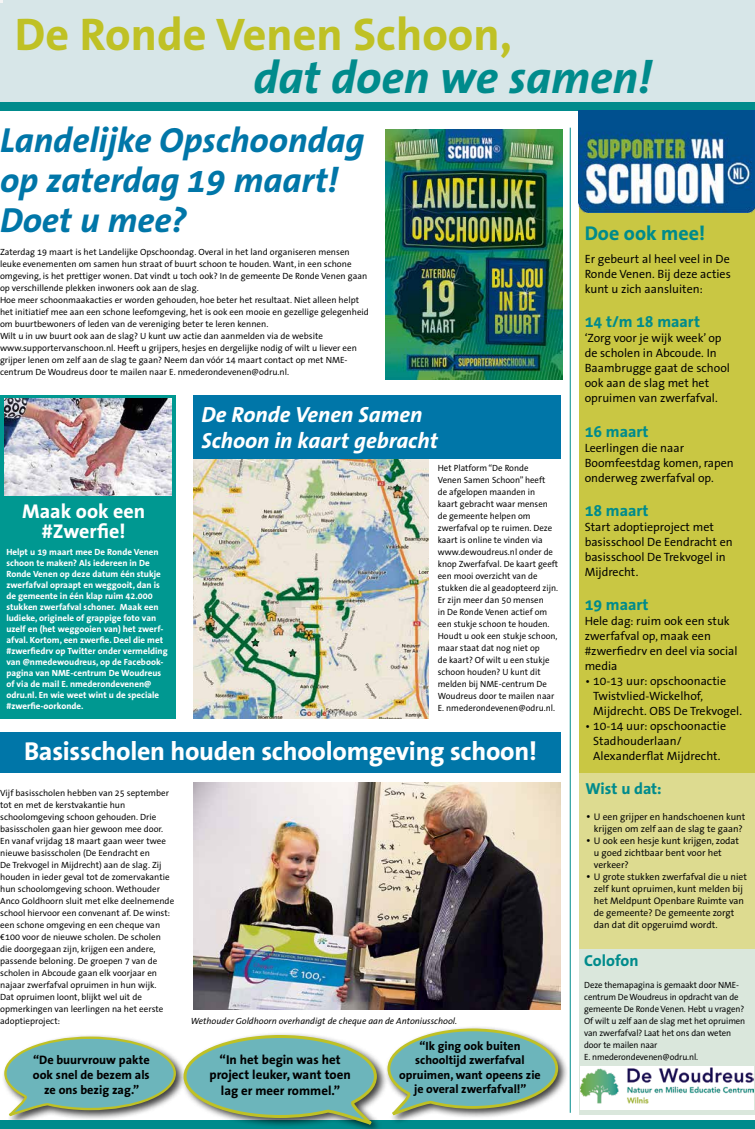
<style>
.page{position:relative;width:755px;height:1129px;background:#fff}
.page>*{position:absolute;margin:0;border:0;box-sizing:border-box;transform-origin:0 0}
.t1{font:700 46px "The Sans Office";color:#bfc125}
.t2{font:italic 700 46px "The Sans Office";color:#008b8c}
.t3{font:italic 700 35px/40px "The Sans Office";color:#0076a8}
.t4{font:700 26px "The Sans Office";letter-spacing:-.01em;color:#fff}
.t5{font:italic 700 22px/26.4px "The Sans Office";color:#fff}
.t6{font:700 20px/20px "The Sans Office";color:#fff;text-align:center}
.t7{font:700 20px "The Sans Office";color:#008b8c}
.t8{font:700 16px "The Sans Office";color:#008b8c}
.t9{font:700 12.9px/15.5px "The Sans Office";color:#000;text-align:center}
.t10{font:700 12.3px/14.8px "The Sans Office";color:#000;text-align:center}
.t11{font:12px/15px "The Sans Office";color:#000}
.t12{font:700 12px/14.4px "The Sans Office";color:#000;text-align:center}
.t13{font:9.6px/12px "The Sans Office";color:#000}
.t14{font:9px/12px "The Sans Office";color:#000}
.t15{font:700 9px/11px "The Sans Office";color:#fff}
.t16{font:italic 9px "The Sans Office";color:#000}
.s1{font-size:12px}
</style>
<div class="page">
<div style="left:578px;top:128px;width:176px;height:644px;background:#c9c743"></div>
<div style="left:578px;top:772px;width:176px;height:176px;background:#dddb90"></div>
<div style="left:0;top:0;width:754px;height:106px;background:#d7e6e8"></div>
<div style="left:0;top:102px;width:754px;height:9px;background:#008b8c"></div>
<div style="left:0;top:1120px;width:754px;height:8px;background:#008b8c"></div>
<div style="left:0;top:395px;width:176px;height:323px;background:#009891"></div>
<div style="left:578px;top:948px;width:176px;height:165px;background:#dae7dc"></div>
<hr style="left:569px;top:128px;width:1px;height:984px;background:#008b8c">
<img style="left:578px;top:111px;width:176px;height:102px">
<div style="left:0;top:732px;width:560px;height:40px;background:#0076a8"></div>
<img style="left:580px;top:1066px;width:172px;height:43px">
<img style="left:193px;top:782px;width:367px;height:227px">
<img style="left:193px;top:458px;width:235px;height:260px">
<img style="left:385px;top:129px;width:177px;height:250px">
<div style="left:181px;top:1031px;width:207px;height:97px;background:#000;opacity:.75"></div>
<svg style="left:3px;top:1033px;width:375px;height:93px"></svg>
<div style="left:385px;top:1024px;width:183px;height:100px;background:#000;opacity:.75"></div>
<svg style="left:386px;top:1026px;width:173px;height:90px"></svg>
<div style="left:193px;top:395px;width:367px;height:63px;background:#0076a8"></div>
<img style="left:4px;top:398px;width:167px;height:97px">
<h1 class="t1" style="left:15px;top:5px;width:498px">De Ronde Venen Schoon,</h1>
<h1 class="t2" style="left:253px;top:48px;width:399px">dat doen we samen!</h1>
<h2 class="t3" style="left:0;top:119px;width:366px">Landelijke Opschoondag op zaterdag 19 maart!<br>Doet u mee?</h2>
<p class="t14" style="left:0;top:246px;width:370px">Zaterdag 19 maart is het Landelijke Opschoondag. Overal in het land organiseren mensen leuke evenementen om samen hun straat of buurt schoon te houden. Want, in een schone omgeving, is het prettiger wonen. Dat vindt u toch ook? In de gemeente De Ronde Venen gaan op verschillende plekken inwoners ook aan de slag.<br>Hoe meer schoonmaakacties er worden gehouden, hoe beter het resultaat. Niet alleen helpt het initiatief mee aan een schone leefomgeving, het is ook een mooie en gezellige gelegenheid om buurtbewoners of leden van de vereniging beter te leren kennen.<br>Wilt u in uw buurt ook aan de slag? U kunt uw actie dan aanmelden via de website www.supportervanschoon.nl. Heeft u grijpers, hesjes en dergelijke nodig of wilt u liever een grijper lenen om zelf aan de slag te gaan? Neem dan vóór 14 maart contact op met NME&shy;centrum De Woudreus door te mailen naar E. nmederondevenen@odru.nl.</p>
<h3 class="t6" style="left:22px;top:500px;width:125px">Maak ook een #Zwerfie!</h3>
<p class="t15" style="left:6px;top:546px;width:163px">Helpt u 19 maart mee De Ronde Venen schoon te maken? Als iedereen in De Ronde Venen op deze datum één stukje zwerfafval opraapt en weggooit, dan is de gemeente in één klap ruim 42.000 stukken zwerfafval schoner. Maak een ludieke, originele of grappige foto van uzelf en (het weggooien van) het zwerf&shy;afval. Kortom, een zwerfie. Deel die met #zwerfiedrv op Twitter onder vermelding van @nmedewoudreus, op de Facebook&shy;pagina van NME-centrum De Woudreus of via de mail E. nmederondevenen@ odru.nl. En wie weet wint u de speciale #zwerfie-oorkonde.</p>
<h3 class="t5" style="left:201px;top:400px;width:237px">De Ronde Venen Samen<br>Schoon in kaart gebracht</h3>
<p class="t14" style="left:437px;top:462px;width:122px">Het Platform “De Ronde<br>Venen Samen Schoon” heeft<br>de afgelopen maanden in<br>kaart gebracht waar mensen de gemeente helpen om zwerfafval op te ruimen. Deze kaart is online te vinden via www.dewoudreus.nl onder de knop Zwerfafval. De kaart geeft een mooi overzicht van de stukken die al geadopteerd zijn.<br>Er zijn meer dan 50 mensen<br>in De Ronde Venen actief om een stukje schoon te houden.<br>Houdt u ook een stukje schoon, maar staat dat nog niet op<br>de kaart? Of wilt u een stukje schoon houden? U kunt dit melden bij NME-centrum De<br>Woudreus door te mailen naar<br>E. nmederondevenen@odru.nl.</p>
<h3 class="t4" style="left:24px;top:734px;width:514px">Basisscholen houden schoolomgeving schoon!</h3>
<p class="t14" style="left:0;top:786px;width:175px">Vijf basisscholen hebben van 25 september tot en met de kerstvakantie hun schoolomgeving schoon gehouden. Drie basisscholen gaan hier gewoon mee door.<br>En vanaf vrijdag 18 maart gaan weer twee nieuwe basisscholen (De Eendracht en<br>De Trekvogel in Mijdrecht) aan de slag. Zij houden in ieder geval tot de zomervakantie hun schoolomgeving schoon. Wethouder Anco Goldhoorn sluit met elke deelnemende school hiervoor een convenant af. De winst: een schone omgeving en een cheque van €100 voor de nieuwe scholen. De scholen die doorgegaan zijn, krijgen een andere, passende beloning. De groepen 7 van de scholen in Abcoude gaan elk voorjaar en najaar zwerfafval opruimen in hun wijk.<br>Dat opruimen loont, blijkt wel uit de opmerkingen van leerlingen na het eerste adoptieproject:</p>
<h3 class="t10" style="left:33px;top:1052px;width:118px">“De buurvrouw pakte ook snel de bezem als ze ons bezig zag.”</h3>
<p class="t16" style="left:191px;top:1014px;width:267px">Wethouder Goldhoorn overhandigt de cheque aan de Antoniusschool.</p>
<h3 class="t9" style="left:209px;top:1050px;width:143px">“In het begin was het project leuker, want toen lag er meer rommel.”</h3>
<h3 class="t12" style="left:399px;top:1038px;width:143px">“Ik ging ook buiten schooltijd zwerfafval opruimen, want opeens zie je overal zwerfafval!”</h3>
<h3 class="t7" style="left:584px;top:221px;width:122px">Doe ook mee!</h3>
<h3 class="t11" style="left:584px;top:251px;width:147px;text-align:justify">Er gebeurt al heel veel in De Ronde Venen. Bij deze acties kunt u zich aansluiten:</h3>
<h3 class="t8" style="left:584px;top:311px;width:117px">14 t/m 18 maart</h3>
<h3 class="t11" style="left:584px;top:330px;width:147px">‘Zorg voor je wijk week’ op de scholen in Abcoude. In<br>Baambrugge gaat de school ook aan de slag met het opruimen van zwerfafval.</h3>
<h3 class="t8" style="left:584px;top:421px;width:65px">16 maart</h3>
<h3 class="t11" style="left:584px;top:439px;width:151px">Leerlingen die naar<br>Boomfeestdag komen, rapen onderweg zwerfafval op.</h3>
<h3 class="t8" style="left:584px;top:500px;width:65px">18 maart</h3>
<h3 class="t11" style="left:584px;top:519px;width:149px">Start adoptieproject met basisschool De Eendracht en basisschool De Trekvogel in<br>Mijdrecht.</h3>
<h3 class="t8" style="left:584px;top:594px;width:65px">19 maart</h3>
<h3 class="t11" style="left:584px;top:613px;width:154px">Hele dag: ruim ook een stuk zwerfafval op, maak een #zwerfiedrv en deel via social media</h3>
<h3 class="t11" style="left:592px;top:673px;width:150px;text-indent:-9px">• 10-13 uur: opschoonactie<br>Twistvlied-Wickelhof,<br>Mijdrecht. OBS De Trekvogel.</h3>
<h3 class="t11" style="left:592px;top:718px;width:134px;text-indent:-9px">• 10-14 uur: opschoonactie<br>Stadhouderlaan/<br>Alexanderflat Mijdrecht.</h3>
<h3 class="t8" style="left:585px;top:778px;width:78px">Wist u dat:</h3>
<p class="t13" style="left:585px;top:809px;width:161px;text-align:right"><span class="s1">•</span> U een grijper en handschoenen kunt krijgen om zelf aan de slag te gaan?</p>
<p class="t13" style="left:593px;top:833px;width:146px;text-indent:-9px"><span class="s1">•</span> U ook een hesje kunt krijgen, zodat u goed zichtbaar bent voor het verkeer?</p>
<p class="t13" style="left:593px;top:869px;width:154px;text-indent:-9px"><span class="s1">•</span> U grote stukken zwerfafval die u niet zelf kunt opruimen, kunt melden bij het Meldpunt Openbare Ruimte van de gemeente? De gemeente zorgt dan dat dit opgeruimd wordt.</p>
<h3 class="t8" style="left:583px;top:950px;width:56px">Colofon</h3>
<p class="t14" style="left:583px;top:978px;width:162px">Deze themapagina is gemaakt door NME&shy;centrum De Woudreus in opdracht van de gemeente De Ronde Venen. Hebt u vragen?<br>Of wilt u zelf aan de slag met het opruimen van zwerfafval? Laat het ons dan weten door te mailen naar<br>E. nmederondevenen@odru.nl.</p>
</div>
